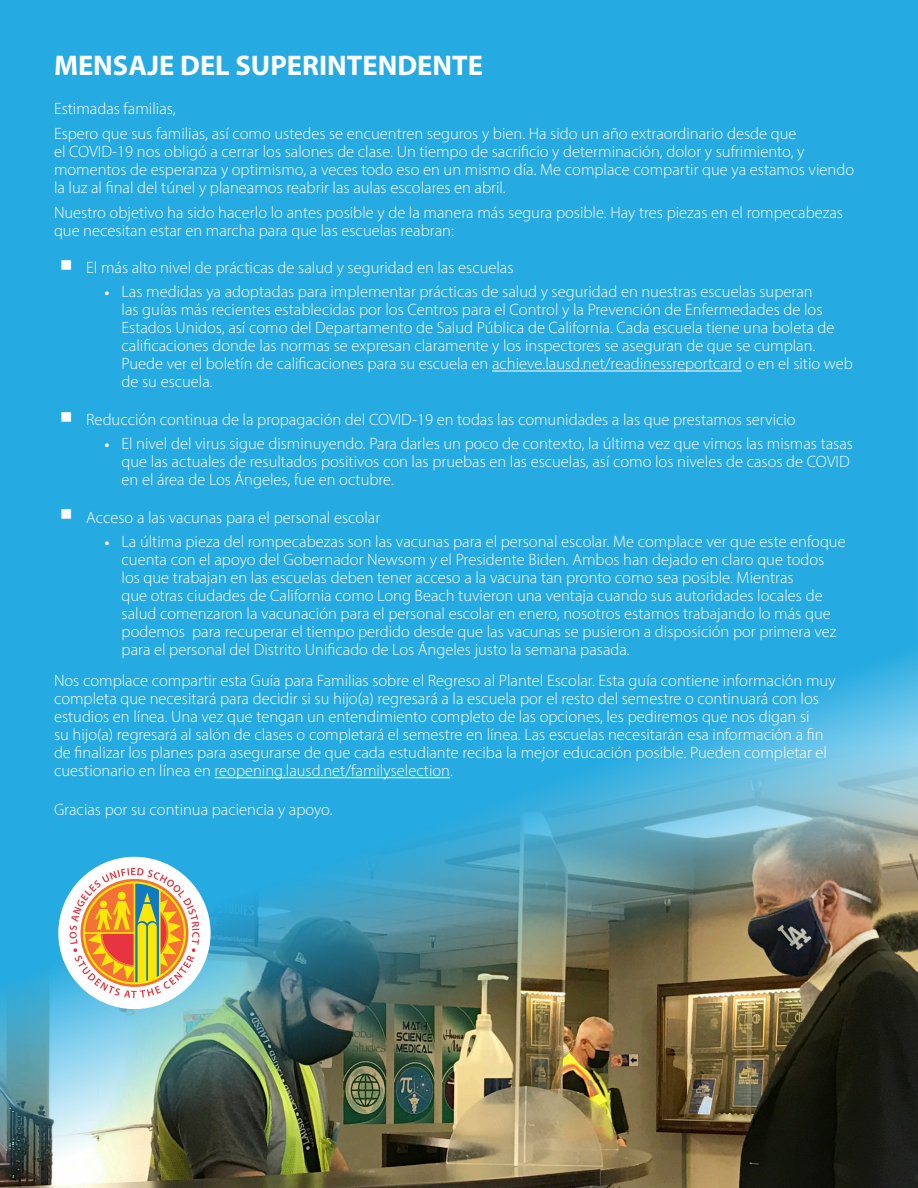
<style>
.page{position:relative;width:918px;height:1188px;background:#fff}
.page>*{position:absolute;margin:0;border:0;box-sizing:border-box;transform-origin:0 0}
.t1{font:700 28.5px "Myriad Pro";color:#fff}
.t2{font:18px "Myriad Pro";color:#fff}
.t3{font:300 16.5px/18px "Myriad Pro";color:#fff}
.t4{font:16.5px "Wingdings";color:#fff}
</style>
<div class="page">
<img style="left:0;top:0;width:918px;height:1188px">
<hr style="left:215px;top:777px;width:235px;height:1px;background:#fff">
<hr style="left:492px;top:371px;width:250px;height:1px;background:#fff">
<div style="left:58px;top:857px;width:153px;height:152px;background:#fff;border-radius:50%"></div>
<svg style="left:69px;top:868px;width:131px;height:130px"></svg>
<img style="left:917px;top:760px;width:1px;height:428px">
<p class="t1" style="left:54px;top:47px;width:430px">MENSAJE DEL SUPERINTENDENTE</p>
<p class="t3" style="left:54px;top:99px;width:123px">Estimadas familias,</p>
<p class="t3" style="left:54px;top:124px;width:802px">Espero que sus familias, así como ustedes se encuentren seguros y bien. Ha sido un año extraordinario desde que<br>el COVID-19 nos obligó a cerrar los salones de clase. Un tiempo de sacrificio y determinación, dolor y sufrimiento, y momentos de esperanza y optimismo, a veces todo eso en un mismo día. Me complace compartir que ya estamos viendo la luz al final del túnel y planeamos reabrir las aulas escolares en abril.</p>
<p class="t3" style="left:54px;top:203px;width:791px">Nuestro objetivo ha sido hacerlo lo antes posible y de la manera más segura posible. Hay tres piezas en el rompecabezas que necesitan estar en marcha para que las escuelas reabran:</p>
<p class="t4" style="left:60px;top:256px;width:14px">■</p>
<p class="t3" style="left:86px;top:258px;width:429px">El más alto nivel de prácticas de salud y seguridad en las escuelas</p>
<p class="t2" style="left:104px;top:281px;width:7px">•</p>
<p class="t3" style="left:122px;top:283px;width:733px">Las medidas ya adoptadas para implementar prácticas de salud y seguridad en nuestras escuelas superan<br>las guías más recientes establecidas por los Centros para el Control y la Prevención de Enfermedades de los Estados Unidos, así como del Departamento de Salud Pública de California. Cada escuela tiene una boleta de calificaciones donde las normas se expresan claramente y los inspectores se aseguran de que se cumplan.<br>Puede ver el boletín de calificaciones para su escuela en achieve.lausd.net/readinessreportcard o en el sitio web de su escuela.</p>
<p class="t4" style="left:60px;top:408px;width:14px">■</p>
<p class="t3" style="left:86px;top:410px;width:711px">Reducción continua de la propagación del COVID-19 en todas las comunidades a las que prestamos servicio</p>
<p class="t2" style="left:104px;top:433px;width:7px">•</p>
<p class="t3" style="left:122px;top:435px;width:733px">El nivel del virus sigue disminuyendo. Para darles un poco de contexto, la última vez que vimos las mismas tasas que las actuales de resultados positivos con las pruebas en las escuelas, así como los niveles de casos de COVID en el área de Los Ángeles, fue en octubre.</p>
<p class="t4" style="left:60px;top:506px;width:14px">■</p>
<p class="t3" style="left:86px;top:508px;width:295px">Acceso a las vacunas para el personal escolar</p>
<p class="t2" style="left:104px;top:531px;width:7px">•</p>
<p class="t3" style="left:122px;top:532px;width:726px">La última pieza del rompecabezas son las vacunas para el personal escolar. Me complace ver que este enfoque cuenta con el apoyo del Gobernador Newsom y el Presidente Biden. Ambos han dejado en claro que todos los que trabajan en las escuelas deben tener acceso a la vacuna tan pronto como sea posible. Mientras<br>que otras ciudades de California como Long Beach tuvieron una ventaja cuando sus autoridades locales de salud comenzaron la vacunación para el personal escolar en enero, nosotros estamos trabajando lo más que podemos para recuperar el tiempo perdido desde que las vacunas se pusieron a disposición por primera vez para el personal del Distrito Unificado de Los Ángeles justo la semana pasada.</p>
<p class="t3" style="left:54px;top:671px;width:783px">Nos complace compartir esta Guía para Familias sobre el Regreso al Plantel Escolar. Esta guía contiene información muy completa que necesitará para decidir si su hijo(a) regresará a la escuela por el resto del semestre o continuará con los estudios en línea. Una vez que tengan un entendimiento completo de las opciones, les pediremos que nos digan si<br>su hijo(a) regresará al salón de clases o completará el semestre en línea. Las escuelas necesitarán esa información a fin de finalizar los planes para asegurarse de que cada estudiante reciba la mejor educación posible. Pueden completar el cuestionario en línea en reopening.lausd.net/familyselection.</p>
<p class="t3" style="left:54px;top:800px;width:280px">Gracias por su continua paciencia y apoyo.</p>
</div>
